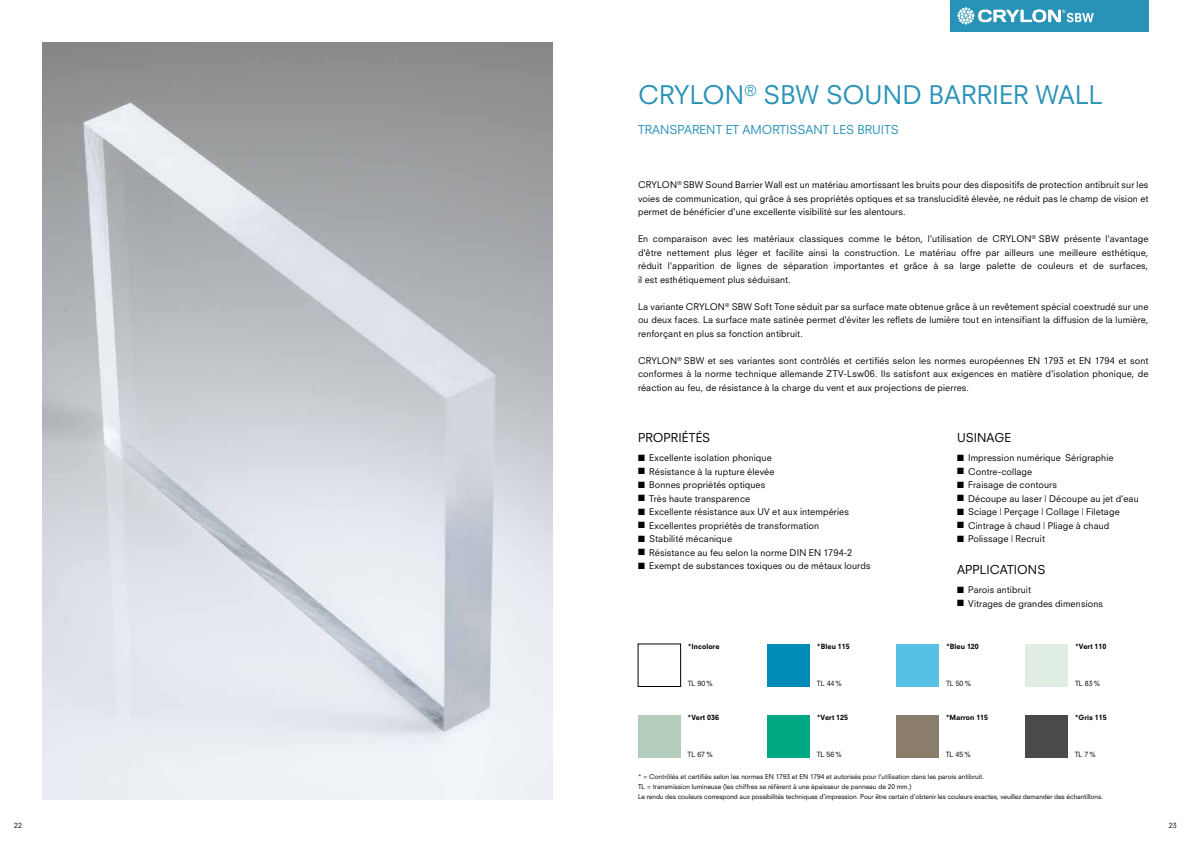
<style>
.page{position:relative;width:1191px;height:842px;background:#fff}
.page>*{position:absolute;margin:0;border:0;box-sizing:border-box;transform-origin:0 0}
.t1{font:25px "Neuzeit SLT Std";color:#2993b7}
.t2{font:12px "Neuzeit SLT Std";color:#2993b7}
.t3{font:12px "Neuzeit SLT Std";letter-spacing:.005em;color:#000}
.t4{font:9px/13.5px "Neuzeit SLT Std";letter-spacing:.015em;color:#000;text-align:justify}
.t5{font:800 7px "Neuzeit SLT Std";color:#000}
.t6{font:7px "Neuzeit SLT Std";color:#000}
.t7{font:6.5px/10px "Neuzeit SLT Std";color:#000}
</style>
<div class="page">
<div style="left:950px;top:0;width:198px;height:31px;background:#2993b7"></div>
<svg style="left:957px;top:7px;width:136px;height:18px"></svg>
<img style="left:43px;top:43px;width:510px;height:756px">
<div style="left:767px;top:644px;width:42px;height:42px;background:#008ab7"></div>
<div style="left:896px;top:644px;width:43px;height:42px;background:#56c1e2"></div>
<div style="left:1025px;top:644px;width:43px;height:42px;background:#dfede3"></div>
<div style="left:638px;top:715px;width:42px;height:42px;background:#b4ccbc"></div>
<div style="left:767px;top:715px;width:42px;height:42px;background:#00a984"></div>
<div style="left:896px;top:715px;width:42px;height:42px;background:#8a7d6c"></div>
<div style="left:1025px;top:715px;width:42px;height:42px;background:#4a4a49"></div>
<h1 class="t1" style="left:638px;top:79px;width:466px">CRYLON<sup>®</sup> SBW SOUND BARRIER WALL</h1>
<h2 class="t2" style="left:638px;top:122px;width:262px">TRANSPARENT ET AMORTISSANT LES BRUITS</h2>
<p class="t4" style="left:638px;top:178px;width:512px">CRYLON<sup>®</sup> SBW Sound Barrier Wall est un matériau amortissant les bruits pour des dispositifs de protection antibruit sur les voies de communication, qui grâce à ses propriétés optiques et sa translucidité élevée, ne réduit pas le champ de vision et permet de bénéficier d'une excellente visibilité sur les alentours.</p>
<p class="t4" style="left:638px;top:232px;width:512px">En comparaison avec les matériaux classiques comme le béton, l'utilisation de CRYLON<sup>®</sup> SBW présente l'avantage d'être nettement plus léger et facilite ainsi la construction. Le matériau offre par ailleurs une meilleure esthétique, réduit l'apparition de lignes de séparation importantes et grâce à sa large palette de couleurs et de surfaces, il est esthétiquement plus séduisant.</p>
<p class="t4" style="left:638px;top:300px;width:512px">La variante CRYLON<sup>®</sup> SBW Soft Tone séduit par sa surface mate obtenue grâce à un revêtement spécial coextrudé sur une ou deux faces. La surface mate satinée permet d'éviter les reflets de lumière tout en intensifiant la diffusion de la lumière, renforçant en plus sa fonction antibruit.</p>
<p class="t4" style="left:638px;top:354px;width:512px">CRYLON<sup>®</sup> SBW et ses variantes sont contrôlés et certifiés selon les normes européennes EN 1793 et EN 1794 et sont conformes à la norme technique allemande ZTV-Lsw06. Ils satisfont aux exigences en matière d'isolation phonique, de réaction au feu, de résistance à la charge du vent et aux projections de pierres.</p>
<h2 class="t3" style="left:638px;top:430px;width:74px">PROPRIÉTÉS</h2>
<p class="t4" style="left:638px;top:451px;width:135px">■ Excellente isolation phonique</p>
<p class="t4" style="left:638px;top:465px;width:138px">■ Résistance à la rupture élevée</p>
<p class="t4" style="left:638px;top:478px;width:129px">■ Bonnes propriétés optiques</p>
<p class="t4" style="left:638px;top:492px;width:114px">■ Très haute transparence</p>
<p class="t4" style="left:638px;top:505px;width:212px">■ Excellente résistance aux UV et aux intempéries</p>
<p class="t4" style="left:638px;top:519px;width:183px">■ Excellentes propriétés de transformation</p>
<p class="t4" style="left:638px;top:532px;width:95px">■ Stabilité mécanique</p>
<p class="t4" style="left:638px;top:546px;width:216px">■ Résistance au feu selon la norme DIN EN 1794-2</p>
<p class="t4" style="left:638px;top:559px;width:234px">■ Exempt de substances toxiques ou de métaux lourds</p>
<p class="t5" style="left:688px;top:642px;width:33px">*Incolore</p>
<p class="t6" style="left:688px;top:679px;width:27px">TL 90%</p>
<p class="t5" style="left:817px;top:642px;width:34px">*Bleu 115</p>
<p class="t6" style="left:817px;top:679px;width:27px">TL 44%</p>
<h2 class="t3" style="left:957px;top:430px;width:56px">USINAGE</h2>
<p class="t4" style="left:957px;top:451px;width:158px">■ Impression numérique Sérigraphie</p>
<p class="t4" style="left:957px;top:465px;width:77px">■ Contre-collage</p>
<p class="t4" style="left:957px;top:478px;width:101px">■ Fraisage de contours</p>
<p class="t4" style="left:957px;top:492px;width:183px">■ Découpe au laser | Découpe au jet d‘eau</p>
<p class="t4" style="left:957px;top:505px;width:164px">■ Sciage | Perçage | Collage | Filetage</p>
<p class="t4" style="left:957px;top:519px;width:154px">■ Cintrage à chaud | Pliage à chaud</p>
<p class="t4" style="left:957px;top:532px;width:89px">■ Polissage | Recruit</p>
<h2 class="t3" style="left:957px;top:562px;width:90px">APPLICATIONS</h2>
<p class="t4" style="left:957px;top:583px;width:75px">■ Parois antibruit</p>
<p class="t4" style="left:957px;top:596px;width:147px">■ Vitrages de grandes dimensions</p>
<p class="t5" style="left:946px;top:642px;width:34px">*Bleu 120</p>
<p class="t6" style="left:946px;top:679px;width:27px">TL 50%</p>
<p class="t5" style="left:1075px;top:642px;width:33px">*Vert 110</p>
<p class="t6" style="left:1075px;top:679px;width:27px">TL 83%</p>
<p class="t5" style="left:1074px;top:713px;width:33px">*Gris 115</p>
<p class="t6" style="left:1074px;top:750px;width:23px">TL 7%</p>
<p class="t7" style="left:638px;top:772px;width:466px">* = Contrôlés et certifiés selon les normes EN 1793 et EN 1794 et autorisés pour l'utilisation dans les parois antibruit.<br>TL = transmission lumineuse (les chiffres se réfèrent à une épaisseur de panneau de 20 mm.)<br>Le rendu des couleurs correspond aux possibilités techniques d’impression. Pour être certain d’obtenir les couleurs exactes, veuillez demander des échantillons.</p>
<p class="t5" style="left:687px;top:713px;width:33px">*Vert 036</p>
<p class="t6" style="left:687px;top:750px;width:27px">TL 67%</p>
<p class="t5" style="left:816px;top:713px;width:33px">*Vert 125</p>
<p class="t6" style="left:816px;top:750px;width:27px">TL 56%</p>
<p class="t5" style="left:945px;top:713px;width:44px">*Marron 115</p>
<p class="t6" style="left:945px;top:750px;width:27px">TL 45%</p>
<p class="t6" style="left:14px;top:821px;width:10px">22</p>
<p class="t6" style="left:1168px;top:821px;width:9px">23</p>
</div>
